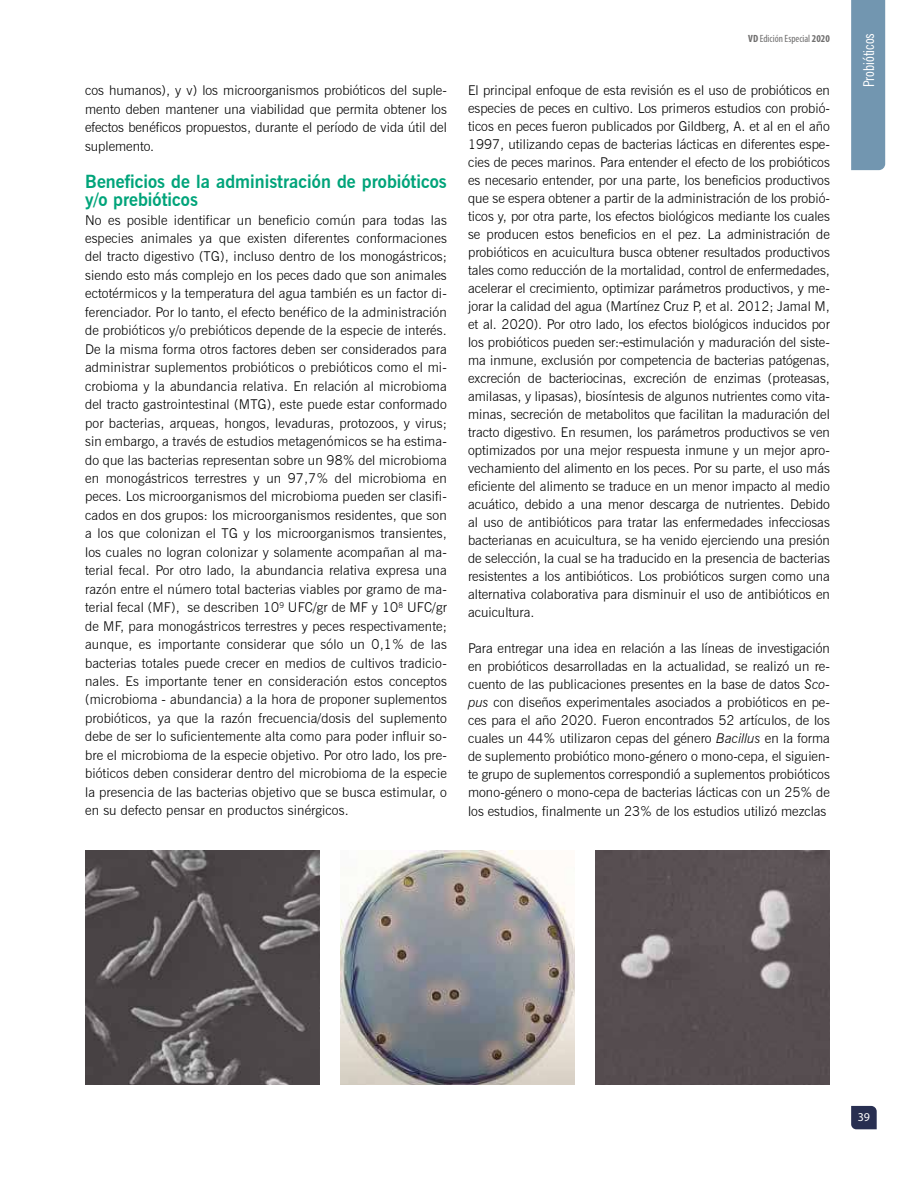
<style>
.page{position:relative;width:915px;height:1191px;background:#fff}
.page>*{position:absolute;margin:0;border:0;box-sizing:border-box;transform-origin:0 0}
.t1{font:700 18px/18.5px "News Gothic BT";color:#00a47a}
.t2{font:condensed 15px "News Gothic BT";color:#fff}
.t3{font:300 13.5px/18px "News Gothic BT";color:#000;text-align:justify}
.t4{font:12px "Myriad Pro";color:#fff}
.t5{font:condensed 10.5px "Myriad Pro";color:#706f6f}
.s1{font-weight:700}
.s2{font-style:italic}
</style>
<div class="page">
<svg style="left:851px;top:1106px;width:25px;height:23px"></svg>
<div style="left:851px;top:0;width:33px;height:170px;background:#7296b0"></div>
<img style="left:85px;top:850px;width:234px;height:234px">
<img style="left:340px;top:850px;width:234px;height:234px">
<img style="left:595px;top:850px;width:234px;height:234px">
<p class="t3" style="left:85px;top:81px;width:363px;line-height:18.5px">cos humanos), y v) los microorganismos probióticos del suple&shy;mento deben mantener una viabilidad que permita obtener los efectos benéficos propuestos, durante el período de vida útil del suplemento.</p>
<h1 class="t1" style="left:85px;top:172px;width:363px">Beneficios de la administración de probióticos y/o prebióticos</h1>
<p class="t3" style="left:85px;top:210px;width:363px;line-height:18.5px">No es posible identificar un beneficio común para todas las especies animales ya que existen diferentes conformaciones del tracto digestivo (TG), incluso dentro de los monogástricos; siendo esto más complejo en los peces dado que son animales ectotérmicos y la temperatura del agua también es un factor di&shy;ferenciador. Por lo tanto, el efecto benéfico de la administración de probióticos y/o prebióticos depende de la especie de interés.<br>De la misma forma otros factores deben ser considerados para administrar suplementos probióticos o prebióticos como el mi&shy;crobioma y la abundancia relativa. En relación al microbioma del tracto gastrointestinal (MTG), este puede estar conformado por bacterias, arqueas, hongos, levaduras, protozoos, y virus; sin embargo, a través de estudios metagenómicos se ha estima&shy;do que las bacterias representan sobre un 98% del microbioma en monogástricos terrestres y un 97,7% del microbioma en peces. Los microorganismos del microbioma pueden ser clasifi&shy;cados en dos grupos: los microorganismos residentes, que son a los que colonizan el TG y los microorganismos transientes, los cuales no logran colonizar y solamente acompañan al ma&shy;terial fecal. Por otro lado, la abundancia relativa expresa una razón entre el número total bacterias viables por gramo de ma&shy;terial fecal (MF), se describen 10<sup>9</sup> UFC/gr de MF y 10<sup>8</sup> UFC/gr de MF, para monogástricos terrestres y peces respectivamente; aunque, es importante considerar que sólo un 0,1% de las bacterias totales puede crecer en medios de cultivos tradicio&shy;nales. Es importante tener en consideración estos conceptos (microbioma - abundancia) a la hora de proponer suplementos probióticos, ya que la razón frecuencia/dosis del suplemento debe de ser lo suficientemente alta como para poder influir so&shy;bre el microbioma de la especie objetivo. Por otro lado, los pre&shy;bióticos deben considerar dentro del microbioma de la especie la presencia de las bacterias objetivo que se busca estimular, o en su defecto pensar en productos sinérgicos.</p>
<p class="t5" style="left:748px;top:32px;width:83px"><span class="s1">VD</span> Edición Especial <span class="s1">2020</span></p>
<p class="t3" style="left:468px;top:81px;width:363px">El principal enfoque de esta revisión es el uso de probióticos en especies de peces en cultivo. Los primeros estudios con probió&shy;ticos en peces fueron publicados por Gildberg, A. et al en el año 1997, utilizando cepas de bacterias lácticas en diferentes espe&shy;cies de peces marinos. Para entender el efecto de los probióticos es necesario entender, por una parte, los beneficios productivos que se espera obtener a partir de la administración de los probió&shy;ticos y, por otra parte, los efectos biológicos mediante los cuales se producen estos beneficios en el pez. La administración de probióticos en acuicultura busca obtener resultados productivos tales como reducción de la mortalidad, control de enfermedades, acelerar el crecimiento, optimizar parámetros productivos, y me&shy;jorar la calidad del agua (Martínez Cruz P, et al. 2012; Jamal M, et al. 2020). Por otro lado, los efectos biológicos inducidos por los probióticos pueden ser: estimulación y maduración del siste&shy;ma inmune, exclusión por competencia de bacterias patógenas, excreción de bacteriocinas, excreción de enzimas (proteasas, amilasas, y lipasas), biosíntesis de algunos nutrientes como vita&shy;minas, secreción de metabolitos que facilitan la maduración del tracto digestivo. En resumen, los parámetros productivos se ven optimizados por una mejor respuesta inmune y un mejor apro&shy;vechamiento del alimento en los peces. Por su parte, el uso más eficiente del alimento se traduce en un menor impacto al medio acuático, debido a una menor descarga de nutrientes. Debido al uso de antibióticos para tratar las enfermedades infecciosas bacterianas en acuicultura, se ha venido ejerciendo una presión de selección, la cual se ha traducido en la presencia de bacterias resistentes a los antibióticos. Los probióticos surgen como una alternativa colaborativa para disminuir el uso de antibióticos en acuicultura.</p>
<p class="t3" style="left:468px;top:639px;width:363px">Para entregar una idea en relación a las líneas de investigación en probióticos desarrolladas en la actualidad, se realizó un re&shy;cuento de las publicaciones presentes en la base de datos <span class="s2">Sco&shy;pus</span> con diseños experimentales asociados a probióticos en pe&shy;ces para el año 2020. Fueron encontrados 52 artículos, de los cuales un 44% utilizaron cepas del género <span class="s2">Bacillus</span> en la forma de suplemento probiótico mono-género o mono-cepa, el siguien&shy;te grupo de suplementos correspondió a suplementos probióticos mono-género o mono-cepa de bacterias lácticas con un 25% de los estudios, finalmente un 23% de los estudios utilizó mezclas</p>
<p class="t2" style="left:859px;top:87px;width:56px;rotate:-90deg">Probióticos</p>
<p class="t4" style="left:857px;top:1109px;width:14px">39</p>
</div>
